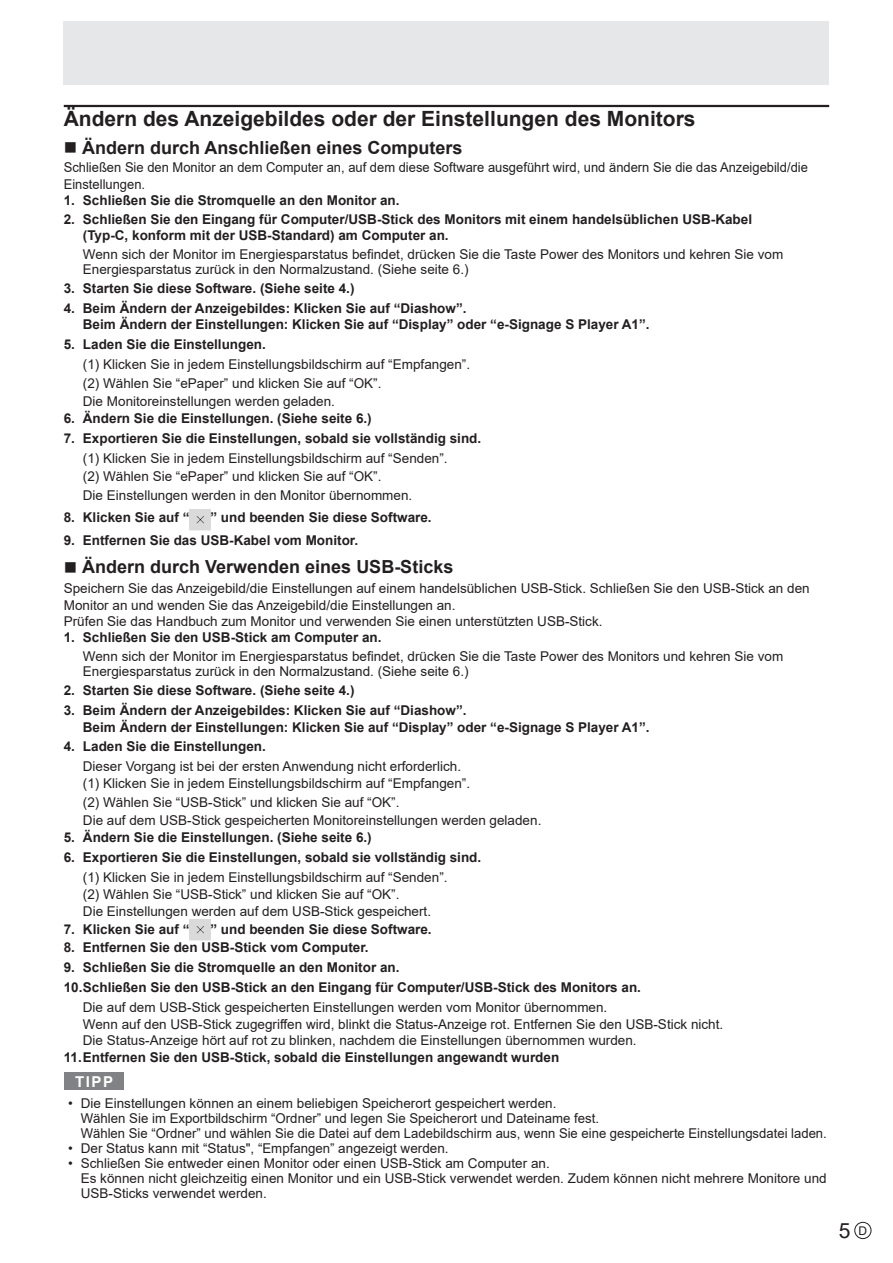
<style>
.page{position:relative;width:893px;height:1263px;background:#fff}
.page>*{position:absolute;margin:0;border:0;box-sizing:border-box;transform-origin:0 0}
.t1{font:700 21px "Arial";color:#231f20}
.t2{font:21px "Arial";color:#231f20}
.t3{font:700 18px "Arial";color:#231f20}
.t4{font:700 15px "Arial";color:#fff}
.t5{font:13.5px/18.6px "Arial";color:#231f20}
.t6{font:700 13.5px/16.5px "Arial";color:#231f20}
.t7{font:13.5px/16.5px "Arial";color:#231f20;scale:.96 1}
</style>
<div class="page">
<div style="left:854px;top:1222px;width:17px;height:17px;border:1px solid #231f20;border-radius:50%"></div>
<div style="left:64px;top:21px;width:765px;height:64px;background:#e6e7e9"></div>
<hr style="left:64px;top:105px;width:765px;height:2px;background:#231f20">
<img style="left:189px;top:510px;width:21px;height:21px">
<img style="left:189px;top:920px;width:21px;height:20px">
<div style="left:64px;top:1072px;width:59px;height:18px;background:#808285"></div>
<h1 class="t1" style="left:64px;top:104px;width:633px">Ändern des Anzeigebildes oder der Einstellungen des Monitors</h1>
<h2 class="t3" style="left:64px;top:135px;width:400px">■ Ändern durch Anschließen eines Computers</h2>
<p class="t7" style="left:64px;top:159px;width:777px">Schließen Sie den Monitor an dem Computer an, auf dem diese Software ausgeführt wird, und ändern Sie die das Anzeigebild/die<br>Einstellungen.</p>
<p class="t6" style="left:64px;top:192px;width:337px">1. Schließen Sie die Stromquelle an den Monitor an.</p>
<p class="t6" style="left:83px;top:211px;width:671px;text-indent:-19px">2. Schließen Sie den Eingang für Computer/USB-Stick des Monitors mit einem handelsüblichen USB-Kabel (Typ-C, konform mit der USB-Standard) am Computer an.</p>
<p class="t5" style="left:83px;top:247px;width:702px;line-height:15px">Wenn sich der Monitor im Energiesparstatus befindet, drücken Sie die Taste Power des Monitors und kehren Sie vom<br>Energiesparstatus zurück in den Normalzustand. (Siehe seite 6.)</p>
<p class="t6" style="left:64px;top:280px;width:292px">3. Starten Sie diese Software. (Siehe seite 4.)</p>
<p class="t6" style="left:83px;top:300px;width:568px;text-indent:-19px">4. Beim Ändern der Anzeigebildes: Klicken Sie auf “Diashow”.<br>Beim Ändern der Einstellungen: Klicken Sie auf “Display” oder “e-Signage S Player A1”.</p>
<p class="t6" style="left:64px;top:336px;width:204px">5. Laden Sie die Einstellungen.</p>
<p class="t5" style="left:83px;top:355px;width:389px">(1) Klicken Sie in jedem Einstellungsbildschirm auf “Empfangen”. (2) Wählen Sie “ePaper” und klicken Sie auf “OK”.<br>Die Monitoreinstellungen werden geladen.</p>
<p class="t6" style="left:64px;top:410px;width:309px">6. Ändern Sie die Einstellungen. (Siehe seite 6.)</p>
<p class="t6" style="left:64px;top:430px;width:419px">7. Exportieren Sie die Einstellungen, sobald sie vollständig sind.</p>
<p class="t5" style="left:83px;top:448px;width:366px">(1) Klicken Sie in jedem Einstellungsbildschirm auf “Senden”. (2) Wählen Sie “ePaper” und klicken Sie auf “OK”.<br>Die Einstellungen werden in den Monitor übernommen.</p>
<p class="t6" style="left:64px;top:510px;width:127px">8. Klicken Sie auf “</p>
<p class="t6" style="left:210px;top:510px;width:223px">” und beenden Sie diese Software.</p>
<p class="t6" style="left:64px;top:532px;width:296px">9. Entfernen Sie das USB-Kabel vom Monitor.</p>
<h2 class="t3" style="left:64px;top:554px;width:391px">■ Ändern durch Verwenden eines USB-Sticks</h2>
<p class="t5" style="left:64px;top:580px;width:747px;line-height:16.4px">Speichern Sie das Anzeigebild/die Einstellungen auf einem handelsüblichen USB-Stick. Schließen Sie den USB-Stick an den<br>Monitor an und wenden Sie das Anzeigebild/die Einstellungen an.<br>Prüfen Sie das Handbuch zum Monitor und verwenden Sie einen unterstützten USB-Stick.</p>
<p class="t6" style="left:64px;top:630px;width:319px">1. Schließen Sie den USB-Stick am Computer an.</p>
<p class="t5" style="left:83px;top:649px;width:702px;line-height:15px">Wenn sich der Monitor im Energiesparstatus befindet, drücken Sie die Taste Power des Monitors und kehren Sie vom<br>Energiesparstatus zurück in den Normalzustand. (Siehe seite 6.)</p>
<p class="t6" style="left:64px;top:682px;width:292px">2. Starten Sie diese Software. (Siehe seite 4.)</p>
<p class="t6" style="left:83px;top:702px;width:568px;text-indent:-19px">3. Beim Ändern der Anzeigebildes: Klicken Sie auf “Diashow”.<br>Beim Ändern der Einstellungen: Klicken Sie auf “Display” oder “e-Signage S Player A1”.</p>
<p class="t6" style="left:64px;top:738px;width:204px">4. Laden Sie die Einstellungen.</p>
<p class="t5" style="left:83px;top:757px;width:389px;line-height:17.1px">Dieser Vorgang ist bei der ersten Anwendung nicht erforderlich. (1) Klicken Sie in jedem Einstellungsbildschirm auf “Empfangen”.</p>
<p class="t5" style="left:83px;top:792px;width:460px">(2) Wählen Sie “USB-Stick” und klicken Sie auf “OK”.<br>Die auf dem USB-Stick gespeicherten Monitoreinstellungen werden geladen.</p>
<p class="t6" style="left:64px;top:830px;width:309px">5. Ändern Sie die Einstellungen. (Siehe seite 6.)</p>
<p class="t6" style="left:64px;top:849px;width:419px">6. Exportieren Sie die Einstellungen, sobald sie vollständig sind.</p>
<p class="t5" style="left:83px;top:868px;width:366px;line-height:17px">(1) Klicken Sie in jedem Einstellungsbildschirm auf “Senden”. (2) Wählen Sie “USB-Stick” und klicken Sie auf “OK”.<br>Die Einstellungen werden auf dem USB-Stick gespeichert.</p>
<p class="t6" style="left:64px;top:921px;width:127px">7. Klicken Sie auf “</p>
<p class="t6" style="left:210px;top:921px;width:223px">” und beenden Sie diese Software.</p>
<p class="t6" style="left:64px;top:939px;width:306px">8. Entfernen Sie den USB-Stick vom Computer.</p>
<p class="t6" style="left:64px;top:958px;width:579px;line-height:19.6px">9. Schließen Sie die Stromquelle an den Monitor an.<br>10.Schließen Sie den USB-Stick an den Eingang für Computer/USB-Stick des Monitors an.</p>
<p class="t5" style="left:83px;top:998px;width:642px;line-height:17px">Die auf dem USB-Stick gespeicherten Einstellungen werden vom Monitor übernommen.<br>Wenn auf den USB-Stick zugegriffen wird, blinkt die Status-Anzeige rot. Entfernen Sie den USB-Stick nicht.<br>Die Status-Anzeige hört auf rot zu blinken, nachdem die Einstellungen übernommen wurden.</p>
<p class="t6" style="left:64px;top:1049px;width:497px">11.Entfernen Sie den USB-Stick, sobald die Einstellungen angewandt wurden</p>
<p class="t4" style="left:75px;top:1071px;width:39px">TIPP</p>
<p class="t5" style="left:81px;top:1096px;width:748px;line-height:14.9px;text-indent:-13px">• Die Einstellungen können an einem beliebigen Speicherort gespeichert werden.<br>Wählen Sie im Exportbildschirm “Ordner” und legen Sie Speicherort und Dateiname fest.<br>Wählen Sie “Ordner” und wählen Sie die Datei auf dem Ladebildschirm aus, wenn Sie eine gespeicherte Einstellungsdatei laden.</p>
<p class="t5" style="left:68px;top:1139px;width:382px">• Der Status kann mit “Status", “Empfangen” angezeigt werden.</p>
<p class="t5" style="left:81px;top:1155px;width:747px;line-height:14.9px;text-indent:-13px">• Schließen Sie entweder einen Monitor oder einen USB-Stick am Computer an.<br>Es können nicht gleichzeitig einen Monitor und ein USB-Stick verwendet werden. Zudem können nicht mehrere Monitore und<br>USB-Sticks verwendet werden.</p>
<h1 class="t2" style="left:839px;top:1216px;width:30px">5 <sup>D</sup></h1>
</div>
